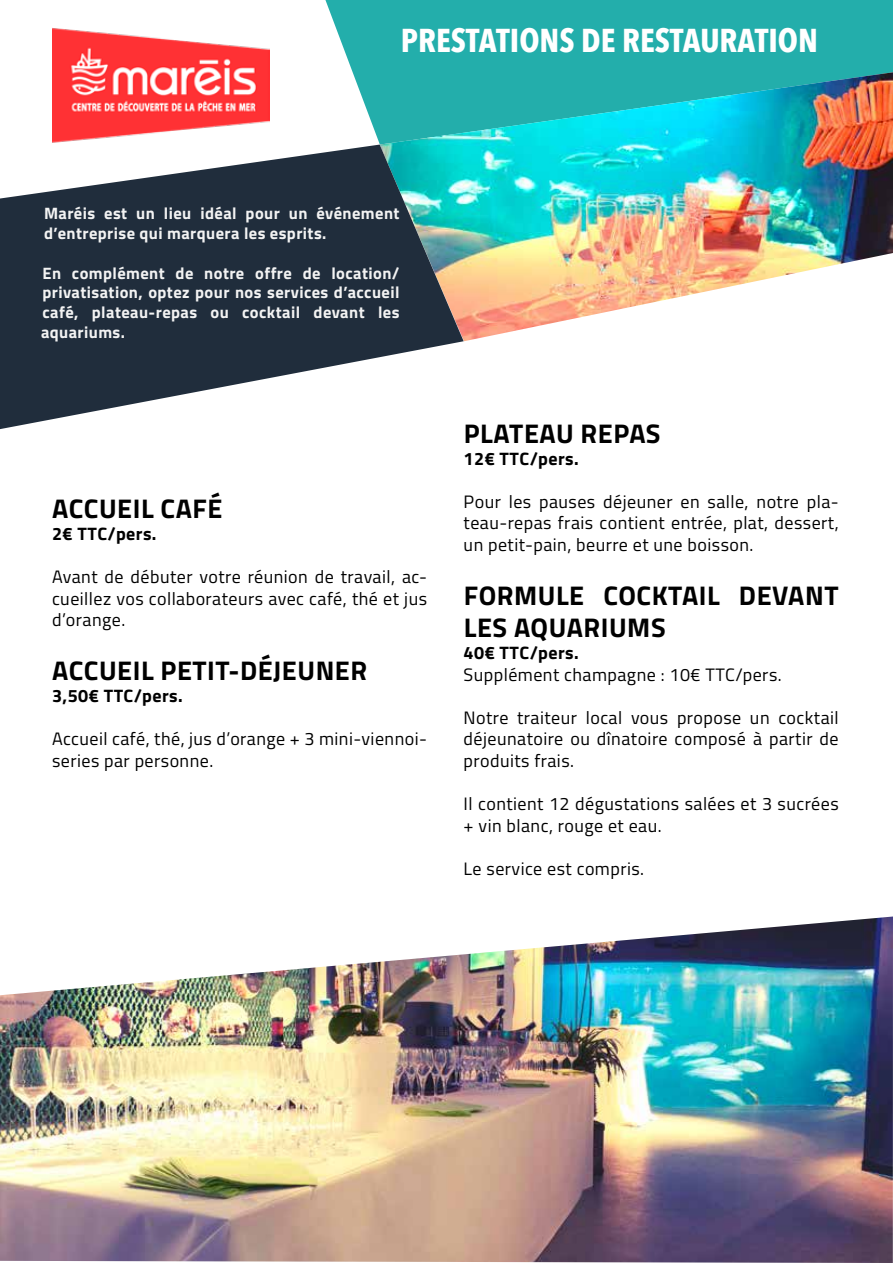
<style>
.page{position:relative;width:893px;height:1263px;background:#fff}
.page>*{position:absolute;margin:0;border:0;box-sizing:border-box;transform-origin:0 0}
.t1{font:700 33px "Avenir Next Condensed";color:#fff}
.t2{font:700 27px/32.4px "Titillium";letter-spacing:.02em;color:#000}
.t3{font:18px/21.6px "Titillium";letter-spacing:.025em;color:#000;text-align:justify}
.t4{font:700 18px "Titillium";letter-spacing:.025em;color:#000}
.t5{font:700 16.5px/19.8px "Titillium";letter-spacing:.025em;color:#f3f3f3}
</style>
<div class="page">
<svg style="left:325px;top:0;width:568px;height:145px;background:#37b5b2"></svg>
<img style="left:380px;top:72px;width:513px;height:269px">
<svg style="left:0;top:145px;width:464px;height:284px;fill:#202d3c"></svg>
<img style="left:52px;top:28px;width:217px;height:115px">
<img style="left:0;top:916px;width:893px;height:347px">
<h1 class="t1" style="left:401px;top:20px;width:419px">PRESTATIONS DE RESTAURATION</h1>
<p class="t5" style="left:44px;top:203px;width:357px">Maréis est un lieu idéal pour un événement d’entreprise qui marquera les esprits.</p>
<p class="t5" style="left:41px;top:262px;width:360px;text-align:justify">En complément de notre offre de location/ privatisation, optez pour nos services d’accueil café, plateau-repas ou cocktail devant les aquariums.</p>
<h2 class="t2" style="left:52px;top:491px;width:172px">ACCUEIL CAFÉ</h2>
<p class="t4" style="left:52px;top:520px;width:106px">2€ TTC/pers.</p>
<p class="t3" style="left:52px;top:565px;width:377px">Avant de débuter votre réunion de travail, ac&shy;cueillez vos collaborateurs avec café, thé et jus d’orange.</p>
<h2 class="t2" style="left:52px;top:653px;width:316px">ACCUEIL PETIT-DÉJEUNER</h2>
<p class="t4" style="left:52px;top:682px;width:132px">3,50€ TTC/pers.</p>
<p class="t3" style="left:52px;top:727px;width:376px">Accueil café, thé, jus d’orange + 3 mini-viennoi&shy;series par personne.</p>
<h2 class="t2" style="left:464px;top:416px;width:198px">PLATEAU REPAS</h2>
<p class="t4" style="left:464px;top:445px;width:117px">12€ TTC/pers.</p>
<p class="t3" style="left:464px;top:490px;width:377px">Pour les pauses déjeuner en salle, notre pla&shy;teau-repas frais contient entrée, plat, dessert, un petit-pain, beurre et une boisson.</p>
<h2 class="t2" style="left:464px;top:578px;width:376px">FORMULE COCKTAIL DEVANT<br>LES AQUARIUMS</h2>
<p class="t4" style="left:464px;top:639px;width:117px">40€ TTC/pers.</p>
<p class="t3" style="left:464px;top:663px;width:320px">Supplément champagne : 10€ TTC/pers.</p>
<p class="t3" style="left:464px;top:706px;width:377px">Notre traiteur local vous propose un cocktail déjeunatoire ou dînatoire composé à partir de produits frais.</p>
<p class="t3" style="left:464px;top:792px;width:377px">Il contient 12 dégustations salées et 3 sucrées + vin blanc, rouge et eau.</p>
<p class="t3" style="left:464px;top:857px;width:182px">Le service est compris.</p>
</div>
